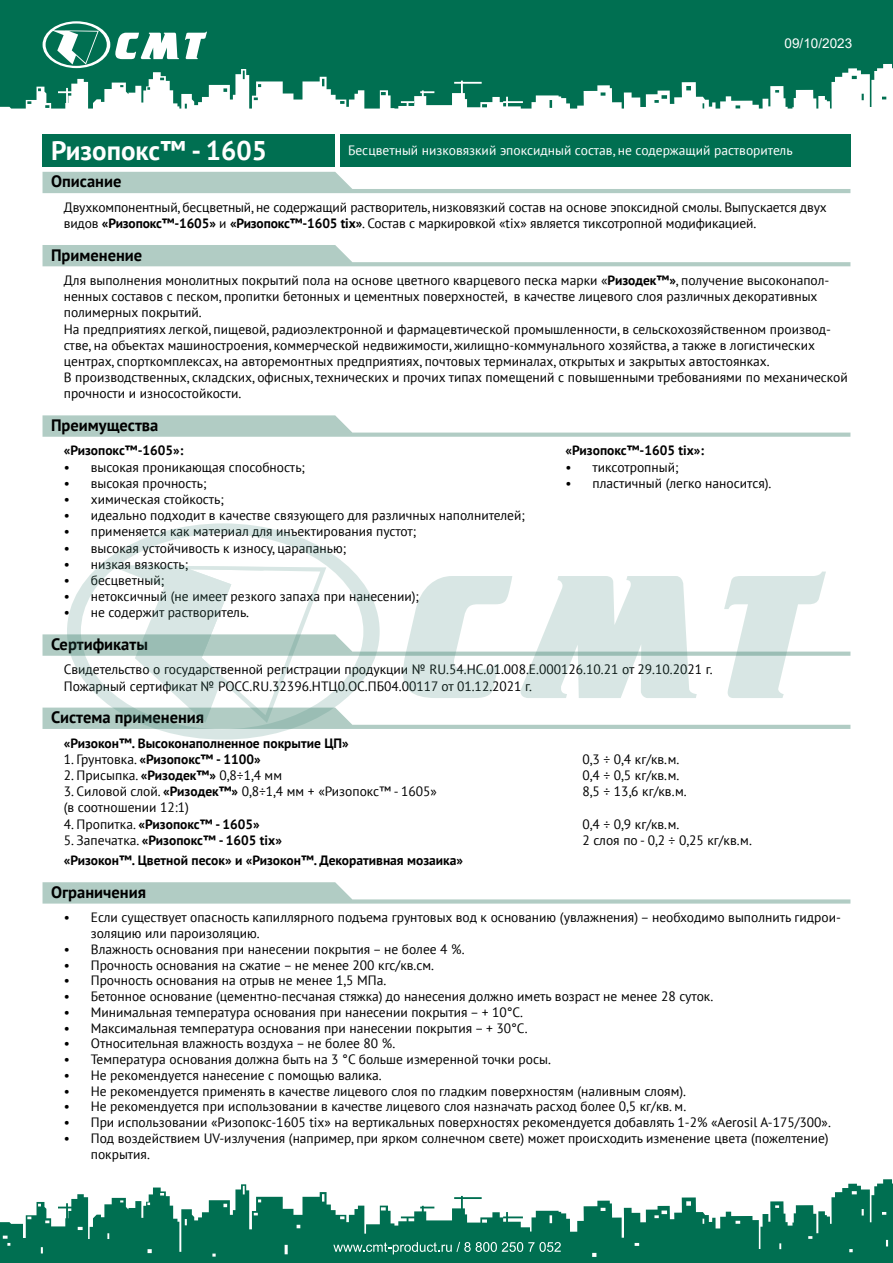
<style>
.page{position:relative;width:893px;height:1263px;background:#fff}
.page>*{position:absolute;margin:0;border:0;box-sizing:border-box;transform-origin:0 0}
.t1{font:700 27px "PT Sans";color:#fff}
.t2{font:700 16.5px "PT Sans";color:#000}
.t3{font:13.5px/16.2px "PT Sans";color:#000}
.t4{font:700 13.5px "PT Sans";color:#000}
.t5{font:13.5px "PT Sans";color:#fff}
.t6{font:13.5px "Arial";color:#fff}
.s1{font-weight:700}
.s2{font-weight:400}
</style>
<div class="page">
<svg style="left:0;top:0;width:893px;height:109px;background:#25846a"></svg>
<svg style="left:0;top:1179px;width:893px;height:84px;fill:#006f51"></svg>
<svg style="left:185px;top:32px;width:22px;height:27px"></svg>
<svg style="left:43px;top:21px;width:136px;height:47px"></svg>
<svg style="left:333px;top:1242px;width:228px;height:12px;background:#398f78"></svg>
<svg style="left:43px;top:172px;width:807px;height:21px"></svg>
<svg style="left:43px;top:415px;width:807px;height:22px"></svg>
<svg style="left:43px;top:882px;width:807px;height:21px"></svg>
<svg style="left:43px;top:245px;width:807px;height:21px"></svg>
<div style="left:43px;top:134px;width:292px;height:33px;background:#006f51"></div>
<div style="left:340px;top:134px;width:510px;height:33px;background:#006f51"></div>
<svg style="left:100px;top:523px;width:246px;height:217px"></svg>
<svg style="left:43px;top:565px;width:807px;height:164px"></svg>
<p class="t6" style="left:785px;top:34px;width:69px">09/10/2023</p>
<h1 class="t1" style="left:51px;top:132px;width:217px">Ризопокс™ - 1605</h1>
<p class="t5" style="left:348px;top:142px;width:446px">Бесцветный низковязкий эпоксидный состав, не содержащий растворитель</p>
<p class="t2" style="left:51px;top:171px;width:72px">Описание</p>
<p class="t3" style="left:64px;top:199px;width:764px">Двухкомпонентный, бесцветный, не содержащий растворитель, низковязкий состав на основе эпоксидной смолы. Выпускается двух видов <span class="s1">«Ризопокс™-1605»</span> и <span class="s1">«Ризопокс™-1605 tix»</span>. Состав с маркировкой «tix» является тиксотропной модификацией.</p>
<p class="t2" style="left:51px;top:244px;width:93px">Применение</p>
<p class="t3" style="left:64px;top:272px;width:785px">Для выполнения монолитных покрытий пола на основе цветного кварцевого песка марки «<span class="s1">Ризодек™»</span>, получение высоконапол&shy;ненных составов с песком, пропитки бетонных и цементных поверхностей, в качестве лицевого слоя различных декоративных полимерных покрытий.<br>На предприятиях легкой, пищевой, радиоэлектронной и фармацевтической промышленности, в сельскохозяйственном производ&shy;стве, на объектах машиностроения, коммерческой недвижимости, жилищно-коммунального хозяйства, а также в логистических центрах, спорткомплексах, на авторемонтных предприятиях, почтовых терминалах, открытых и закрытых автостоянках.<br>В производственных, складских, офисных, технических и прочих типах помещений с повышенными требованиями по механической прочности и износостойкости.</p>
<p class="t2" style="left:51px;top:414px;width:109px">Преимущества</p>
<p class="t4" style="left:64px;top:442px;width:121px">«Ризопокс™-1605»:</p>
<p class="t3" style="left:64px;top:458px;width:243px">• высокая проникающая способность;</p>
<p class="t3" style="left:64px;top:475px;width:144px">• высокая прочность;</p>
<p class="t3" style="left:64px;top:491px;width:162px">• химическая стойкость;</p>
<p class="t3" style="left:64px;top:507px;width:463px">• идеально подходит в качестве связующего для различных наполнителей;</p>
<p class="t3" style="left:64px;top:523px;width:354px">• применяется как материал для инъектирования пустот;</p>
<p class="t3" style="left:64px;top:539px;width:284px">• высокая устойчивость к износу, царапанью;</p>
<p class="t3" style="left:64px;top:556px;width:126px">• низкая вязкость;</p>
<p class="t3" style="left:64px;top:572px;width:102px">• бесцветный;</p>
<p class="t3" style="left:64px;top:588px;width:357px">• нетоксичный (не имеет резкого запаха при нанесении);</p>
<p class="t3" style="left:64px;top:604px;width:187px">• не содержит растворитель.</p>
<p class="t2" style="left:51px;top:633px;width:98px">Сертификаты</p>
<p class="t4" style="left:566px;top:442px;width:140px">«Ризопокс™-1605 tix»:</p>
<p class="t3" style="left:566px;top:458px;width:114px">• тиксотропный;</p>
<p class="t3" style="left:566px;top:475px;width:207px">• пластичный (легко наносится).</p>
<p class="t3" style="left:64px;top:661px;width:650px">Свидетельство о государственной регистрации продукции № RU.54.НС.01.008.Е.000126.10.21 от 29.10.2021 г.<br>Пожарный сертификат № РОСС.RU.32396.НТЦ0.ОС.ПБ04.00117 от 01.12.2021 г.</p>
<p class="t2" style="left:51px;top:706px;width:155px">Система применения</p>
<p class="t4" style="left:64px;top:734px;width:286px">«Ризокон™. Высоконаполненное покрытие ЦП»</p>
<p class="t4" style="left:64px;top:750px;width:198px"><span class="s2">1. Грунтовка.</span> «Ризопокс™ - 1100»</p>
<p class="t3" style="left:583px;top:751px;width:98px">0,3 ÷ 0,4 кг/кв.м.</p>
<p class="t3" style="left:64px;top:767px;width:220px">2. Присыпка. <span class="s1">«Ризодек™»</span> 0,8÷1,4 мм</p>
<p class="t3" style="left:583px;top:767px;width:98px">0,4 ÷ 0,5 кг/кв.м.</p>
<p class="t3" style="left:64px;top:783px;width:375px">3. Силовой слой. <span class="s1">«Ризодек™»</span> 0,8÷1,4 мм + «Ризопокс™ - 1605»</p>
<p class="t3" style="left:583px;top:783px;width:106px">8,5 ÷ 13,6 кг/кв.м.</p>
<p class="t3" style="left:64px;top:799px;width:127px">(в соотношении 12:1)</p>
<p class="t4" style="left:64px;top:815px;width:197px"><span class="s2">4. Пропитка.</span> «Ризопокс™ - 1605»</p>
<p class="t3" style="left:583px;top:815px;width:98px">0,4 ÷ 0,9 кг/кв.м.</p>
<p class="t4" style="left:64px;top:831px;width:220px"><span class="s2">5. Запечатка.</span> «Ризопокс™ - 1605 tix»</p>
<p class="t3" style="left:583px;top:832px;width:171px">2 слоя по - 0,2 ÷ 0,25 кг/кв.м.</p>
<p class="t4" style="left:64px;top:851px;width:401px">«Ризокон™. Цветной песок» и «Ризокон™. Декоративная мозаика»</p>
<p class="t2" style="left:51px;top:881px;width:97px">Ограничения</p>
<p class="t3" style="left:91px;top:909px;width:752px;line-height:15.8px;text-indent:-27px">• Если существует опасность капиллярного подъема грунтовых вод к основанию (увлажнения) – необходимо выполнить гидрои&shy;золяцию или пароизоляцию.</p>
<p class="t3" style="left:64px;top:940px;width:402px">• Влажность основания при нанесении покрытия – не более 4 %.</p>
<p class="t3" style="left:64px;top:956px;width:372px">• Прочность основания на сжатие – не менее 200 кгс/кв.см.</p>
<p class="t3" style="left:64px;top:972px;width:324px">• Прочность основания на отрыв не менее 1,5 МПа.</p>
<p class="t3" style="left:64px;top:988px;width:651px">• Бетонное основание (цементно-песчаная стяжка) до нанесения должно иметь возраст не менее 28 суток.</p>
<p class="t3" style="left:64px;top:1004px;width:461px">• Минимальная температура основания при нанесении покрытия – + 10°С.</p>
<p class="t3" style="left:64px;top:1019px;width:465px">• Максимальная температура основания при нанесении покрытия – + 30°С.</p>
<p class="t3" style="left:64px;top:1035px;width:333px">• Относительная влажность воздуха – не более 80 %.</p>
<p class="t3" style="left:64px;top:1051px;width:489px">• Температура основания должна быть на 3 °С больше измеренной точки росы.</p>
<p class="t3" style="left:64px;top:1067px;width:319px">• Не рекомендуется нанесение с помощью валика.</p>
<p class="t3" style="left:64px;top:1082px;width:624px">• Не рекомендуется применять в качестве лицевого слоя по гладким поверхностям (наливным слоям).</p>
<p class="t3" style="left:64px;top:1098px;width:624px">• Не рекомендуется при использовании в качестве лицевого слоя назначать расход более 0,5 кг/кв. м.</p>
<p class="t3" style="left:64px;top:1114px;width:769px">• При использовании «Ризопокс-1605 tix» на вертикальных поверхностях рекомендуется добавлять 1-2% «Aerosil А-175/300».</p>
<p class="t3" style="left:91px;top:1130px;width:739px;line-height:15.8px;text-indent:-27px">• Под воздействием UV-излучения (например, при ярком солнечном свете) может происходить изменение цвета (пожелтение) покрытия.</p>
</div>
